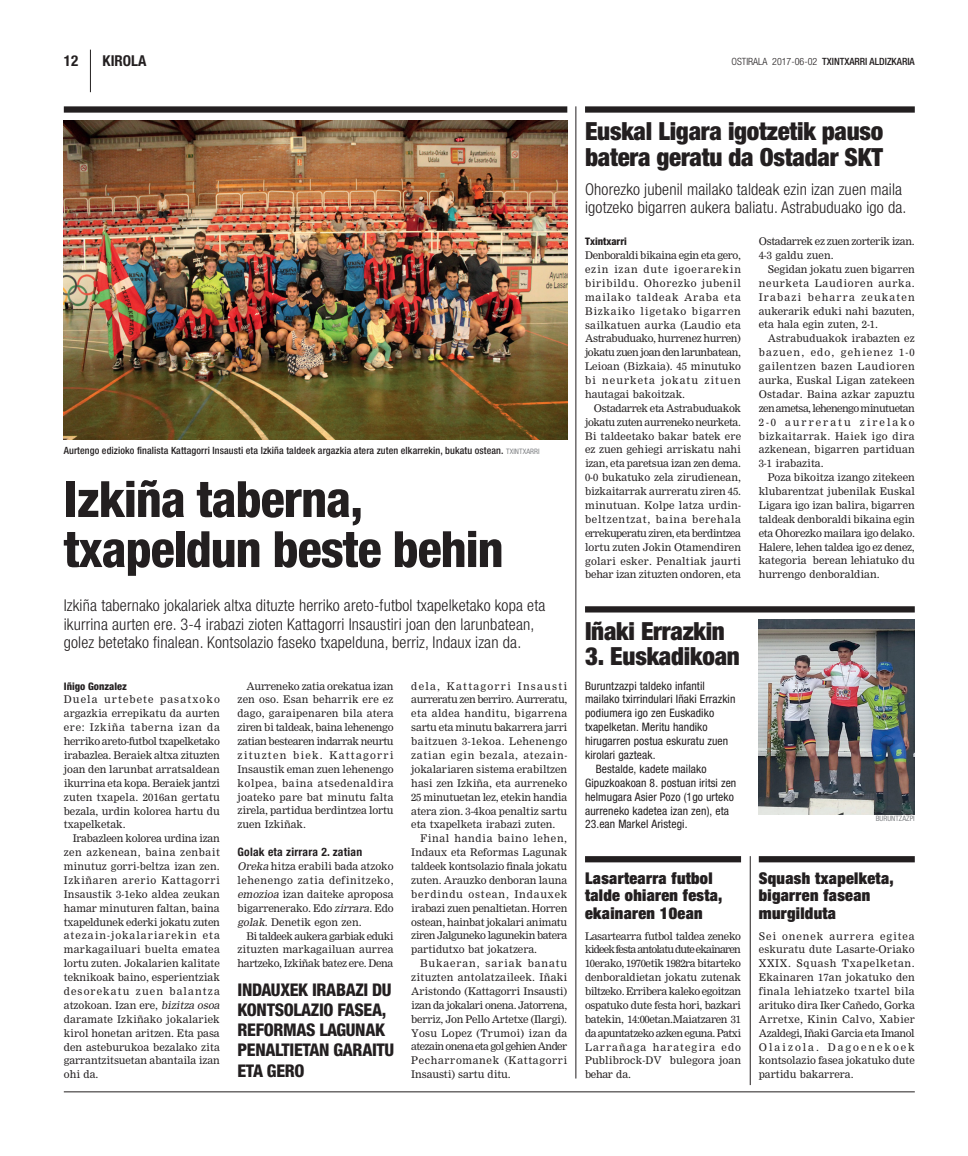
<style>
.page{position:relative;width:968px;height:1156px;background:#fff}
.page>*{position:absolute;margin:0;border:0;box-sizing:border-box;transform-origin:0 0}
.t1{font:800 condensed 50px/50px "Helvetica Neue";letter-spacing:-.02em;color:#231f20}
.t2{font:900 condensed 25px/25px "Helvetica Neue";letter-spacing:-.01em;color:#231f20}
.t3{font:italic 800 condensed 17.5px/20px "Helvetica Neue";letter-spacing:-.02em;color:#231f20}
.t4{font:300 condensed 16.25px/18.8px "Helvetica Neue";letter-spacing:.01em;color:#231f20}
.t5{font:900 expanded 16.25px/17.2px "Helvetica Neue";letter-spacing:.02em;color:#231f20}
.t6{font:700 condensed 15px "Helvetica Neue";color:#231f20}
.t7{font:condensed 11.62px "Helvetica Neue";letter-spacing:.01em;color:#231f20}
.t8{font:700 condensed 11.62px "Helvetica Neue";letter-spacing:.02em;color:#231f20}
.t9{font:10.38px/13.9px "M Nimrod";color:#231f20;text-align:justify}
.t10{font:10.38px/13.9px "M Nimrod";letter-spacing:-.03em;color:#231f20}
.t11{font:italic 800 condensed 10.38px "Helvetica Neue";color:#231f20}
.t12{font:500 condensed 10px "Helvetica Neue";letter-spacing:.01em;color:#231f20}
.t13{font:condensed 7.5px "Helvetica Neue";color:#808285}
.s1{font-weight:300}
.s2{font-weight:400;font-size:7.5px;color:#808285}
.s3{font-style:italic}
</style>
<div class="page">
<hr style="left:64px;top:1091px;width:850px;height:1px;background:#231f20">
<hr style="left:90px;top:50px;width:1px;height:42px;background:#231f20">
<img style="left:64px;top:120px;width:503px;height:319px">
<div style="left:64px;top:106px;width:503px;height:7px;background:#231f20"></div>
<div style="left:585px;top:106px;width:329px;height:7px;background:#231f20"></div>
<img style="left:758px;top:619px;width:156px;height:195px">
<div style="left:585px;top:606px;width:329px;height:6px;background:#231f20"></div>
<svg style="left:585px;top:856px;width:156px;height:6px"></svg>
<svg style="left:758px;top:856px;width:156px;height:6px"></svg>
<hr style="left:575px;top:106px;width:1px;height:972px;background:#231f20">
<hr style="left:749px;top:855px;width:1px;height:229px;background:#231f20">
<h3 class="t6" style="left:64px;top:51px;width:16px">12</h3>
<h3 class="t6" style="left:103px;top:51px;width:45px">KIROLA</h3>
<p class="t12" style="left:731px;top:55px;width:185px"><span class="s1">OSTIRALA 2017-06-02</span> TXINTXARRI ALDIZKARIA</p>
<p class="t12" style="left:64px;top:444px;width:477px">Aurtengo edizioko finalista Kattagorri Insausti eta Izkiña taldeek argazkia atera zuten elkarrekin, bukatu ostean. <span class="s2">TXINTXARRI</span></p>
<h1 class="t1" style="left:64px;top:473px;width:441px">Izkiña taberna, txapeldun beste behin</h1>
<p class="t4" style="left:64px;top:595px;width:483px">Izkiña tabernako jokalariek altxa dituzte herriko areto-futbol txapelketako kopa eta ikurrina aurten ere. 3-4 irabazi zioten Kattagorri Insaustiri joan den larunbatean, golez betetako finalean. Kontsolazio faseko txapelduna, berriz, Indaux izan da.</p>
<p class="t11" style="left:64px;top:679px;width:65px">Iñigo Gonzalez</p>
<p class="t9" style="left:64px;top:692px;width:158px">Duela urtebete pasatxoko argazkia errepikatu da aurten ere: Izkiña taberna izan da herriko areto-futbol txapelketako irabazlea. Beraiek altxa zituzten joan den larunbat arratsaldean ikurrina eta kopa. Beraiek jantzi zuten txapela. 2016an gertatu bezala, urdin kolorea hartu du txapelketak.</p>
<p class="t9" style="left:64px;top:831px;width:160px;text-align:left;text-indent:9px">Irabazleen kolorea urdina izan zen azkenean, baina zenbait minutuz gorri-beltza izan zen.<br>Izkiñaren arerio Kattagorri<br>Insaustik 3-1eko aldea zeukan hamar minuturen faltan, baina txapeldunek ederki jokatu zuten atezain-jokalariarekin eta markagailuari buelta ematea lortu zuten. Jokalarien kalitate teknikoak baino, esperientziak desorekatu zuen balantza atzokoan. Izan ere, <span class="s3">bizitza osoa </span>daramate Izkiñako jokalariek kirol honetan aritzen. Eta pasa den asteburukoa bezalako zita garrantzitsuetan abantaila izan ohi da.</p>
<p class="t9" style="left:237px;top:678px;width:158px;text-indent:9px">Aurreneko zatia orekatua izan zen oso. Esan beharrik ere ez dago, garaipenaren bila atera ziren bi taldeak, baina lehenengo zatian bestearen indarrak neurtu zituzten biek. Kattagorri Insaustik eman zuen lehenengo kolpea, baina atsedenaldira joateko pare bat minutu falta zirela, partidua berdintzea lortu zuen Izkiñak.</p>
<p class="t8" style="left:237px;top:844px;width:126px">Golak eta zirrara 2. zatian</p>
<p class="t9" style="left:237px;top:859px;width:157px"><span class="s3">Oreka</span> hitza erabili bada atzoko lehenengo zatia definitzeko, <span class="s3">emozioa</span> izan daiteke aproposa bigarrenerako. Edo <span class="s3">zirrara</span>. Edo <span class="s3">golak</span>. Denetik egon zen.</p>
<p class="t9" style="left:237px;top:928px;width:157px;text-indent:9px">Bi taldeek aukera garbiak eduki zituzten markagailuan aurrea hartzeko, Izkiñak batez ere. Dena</p>
<h3 class="t3" style="left:237px;top:979px;width:158px">INDAUXEK IRABAZI DU<br>KONTSOLAZIO FASEA,<br>REFORMAS LAGUNAK<br>PENALTIETAN GARAITU<br>ETA GERO</h3>
<p class="t9" style="left:411px;top:678px;width:158px">dela, Kattagorri Insausti aurreratu zen berriro. Aurreratu, eta aldea handitu, bigarrena sartu eta minutu bakarrera jarri baitzuen 3-1ekoa. Lehenengo zatian egin bezala, atezain&shy;jokalariaren sistema erabiltzen hasi zen Izkiña, eta aurreneko 25 minutuetan lez, etekin handia atera zion. 3-4koa penaltiz sartu eta txapelketa irabazi zuten.</p>
<p class="t9" style="left:411px;top:831px;width:157px;text-indent:9px">Final handia baino lehen, Indaux eta Reformas Lagunak taldeek kontsolazio finala jokatu zuten. Arauzko denboran launa berdindu ostean, Indauxek irabazi zuen penaltietan. Horren ostean, hainbat jokalari animatu ziren Jalguneko lagunekin batera partidutxo bat jokatzera.</p>
<p class="t9" style="left:411px;top:956px;width:157px;text-indent:9px">Bukaeran, sariak banatu zituzten antolatzaileek. Iñaki Aristondo (Kattagorri Insausti) izan da jokalari onena. Jatorrena, berriz, Jon Pello Artetxe (Ilargi).<br>Yosu Lopez (Trumoi) izan da atezain onena eta gol gehien Ander Pecharromanek (Kattagorri Insausti) sartu ditu.</p>
<h2 class="t2" style="left:585px;top:119px;width:300px">Euskal Ligara igotzetik pauso batera geratu da Ostadar SKT</h2>
<h3 class="t4" style="left:585px;top:179px;width:323px">Ohorezko jubenil mailako taldeak ezin izan zuen maila igotzeko bigarren aukera baliatu. Astrabuduako igo da.</h3>
<p class="t11" style="left:585px;top:235px;width:43px">Txintxarri</p>
<p class="t9" style="left:585px;top:248px;width:157px">Denboraldi bikaina egin eta gero, ezin izan dute igoerarekin biribildu. Ohorezko jubenil mailako taldeak Araba eta Bizkaiko ligetako bigarren sailkatuen aurka (Laudio eta Astrabuduako, hurrenez hurren) jokatu zuen joan den larunbatean, Leioan (Bizkaia). 45 minutuko bi neurketa jokatu zituen hautagai bakoitzak.</p>
<p class="t9" style="left:585px;top:401px;width:157px;text-indent:9px">Ostadarrek eta Astrabuduakok jokatu zuten aurreneko neurketa.<br>Bi taldeetako bakar batek ere ez zuen gehiegi arriskatu nahi izan, eta paretsua izan zen dema.<br>0-0 bukatuko zela zirudienean, bizkaitarrak aurreratu ziren 45. minutuan. Kolpe latza urdin&shy;beltzentzat, baina berehala errekuperatu ziren, eta berdintzea lortu zuten Jokin Otamendiren golari esker. Penaltiak jaurti behar izan zituzten ondoren, eta</p>
<p class="t10" style="left:758px;top:234px;width:157px">Ostadarrek ez zuen zorterik izan.<br>4-3 galdu zuen.</p>
<p class="t9" style="left:758px;top:262px;width:157px;text-indent:9px">Segidan jokatu zuen bigarren neurketa Laudioren aurka.<br>Irabazi beharra zeukaten aukerarik eduki nahi bazuten, eta hala egin zuten, 2-1.</p>
<p class="t9" style="left:758px;top:331px;width:157px;text-indent:9px">Astrabuduakok irabazten ez bazuen, edo, gehienez 1-0 gailentzen bazen Laudioren aurka, Euskal Ligan zatekeen Ostadar. Baina azkar zapuztu zen ametsa, lehenengo minutuetan 2-0 aurreratu zirelako bizkaitarrak. Haiek igo dira azkenean, bigarren partiduan 3-1 irabazita.</p>
<p class="t9" style="left:758px;top:470px;width:158px;text-indent:9px">Poza bikoitza izango zitekeen klubarentzat jubenilak Euskal Ligara igo izan balira, bigarren taldeak denboraldi bikaina egin eta Ohorezko mailara igo delako.<br>Halere, lehen taldea igo ez denez, kategoria berean lehiatuko du hurrengo denboraldian.</p>
<h2 class="t2" style="left:585px;top:618px;width:141px">Iñaki Errazkin</h2>
<h2 class="t2" style="left:585px;top:643px;width:156px">3. Euskadikoan</h2>
<p class="t7" style="left:585px;top:678px;width:121px">Buruntzazpi taldeko infantil</p>
<p class="t7" style="left:585px;top:692px;width:152px">mailako txirrindulari Iñaki Errazkin</p>
<p class="t7" style="left:585px;top:706px;width:131px">podiumera igo zen Euskadiko</p>
<p class="t7" style="left:585px;top:720px;width:124px">txapelketan. Meritu handiko</p>
<p class="t7" style="left:585px;top:734px;width:145px">hirugarren postua eskuratu zuen</p>
<p class="t7" style="left:585px;top:748px;width:72px">kirolari gazteak.</p>
<p class="t7" style="left:595px;top:761px;width:112px">Bestalde, kadete mailako</p>
<p class="t7" style="left:585px;top:775px;width:153px">Gipuzkoakoan 8. postuan iritsi zen</p>
<p class="t7" style="left:585px;top:789px;width:150px">helmugara Asier Pozo (1go urteko</p>
<p class="t7" style="left:585px;top:803px;width:145px">aurreneko kadetea izan zen), eta</p>
<p class="t7" style="left:585px;top:817px;width:104px">23.ean Markel Aristegi.</p>
<h3 class="t5" style="left:585px;top:868px;width:139px">Lasartearra futbol talde ohiaren festa, ekainaren 10ean</h3>
<p class="t9" style="left:585px;top:928px;width:157px">Lasartearra futbol taldea zeneko kideek festa antolatu dute ekainaren 10erako, 1970etik 1982ra bitarteko denboraldietan jokatu zutenak biltzeko. Erribera kaleko egoitzan ospatuko dute festa hori, bazkari batekin, 14:00etan.Maiatzaren 31 da apuntatzeko azken eguna. Patxi Larrañaga harategira edo Publibrock-DV bulegora joan behar da.</p>
<p class="t13" style="left:875px;top:814px;width:41px">BURUNTZAZPI</p>
<h3 class="t5" style="left:758px;top:868px;width:136px">Squash txapelketa, bigarren fasean murgilduta</h3>
<p class="t9" style="left:758px;top:928px;width:157px">Sei onenek aurrera egitea eskuratu dute Lasarte-Oriako XXIX. Squash Txapelketan.<br>Ekainaren 17an jokatuko den finala lehiatzeko txartel bila arituko dira Iker Cañedo, Gorka Arretxe, Kinin Calvo, Xabier Azaldegi, Iñaki Garcia eta Imanol Olaizola. Dagoenekoek kontsolazio fasea jokatuko dute partidu bakarrera.</p>
</div>
